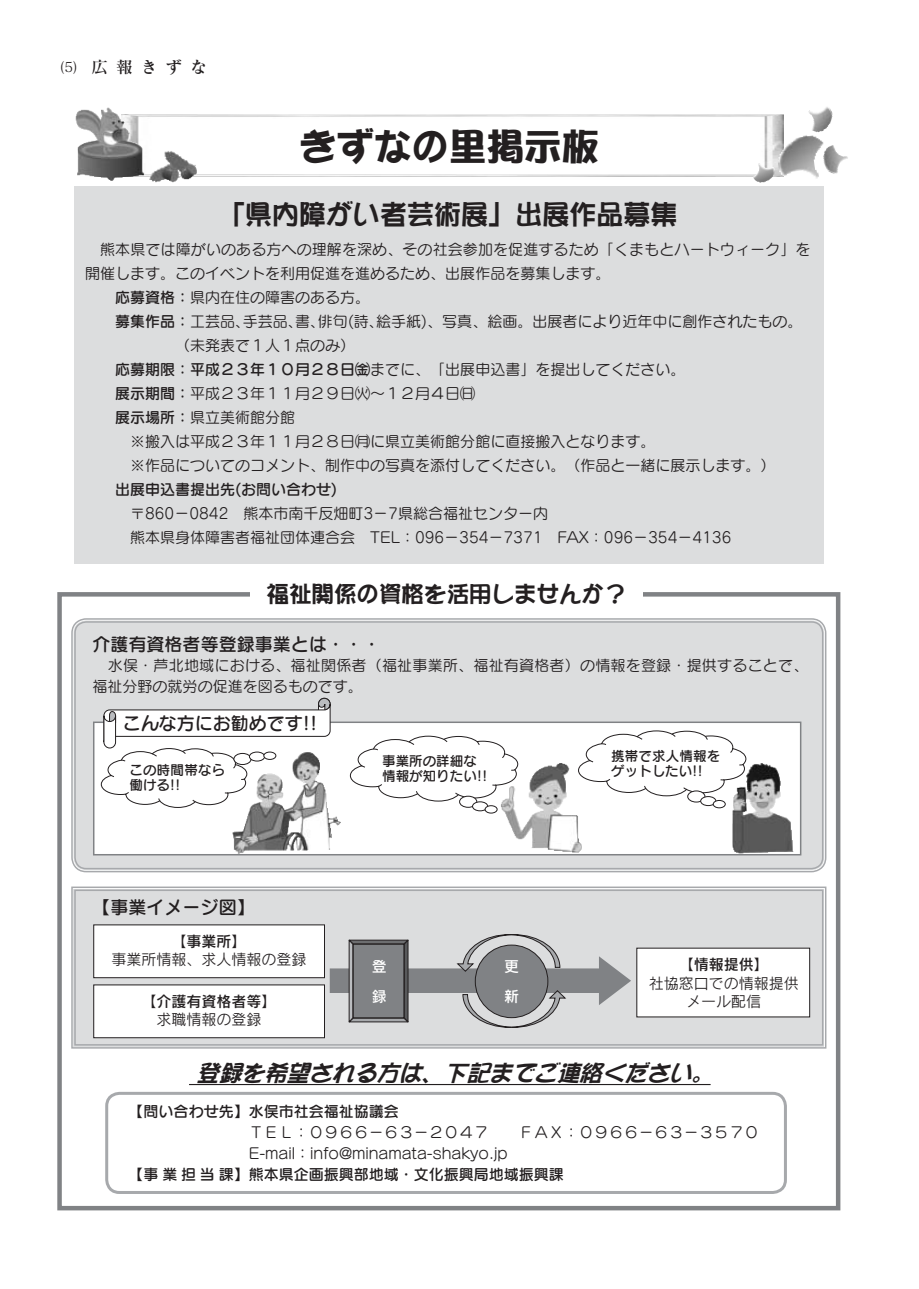
<style>
.page{position:relative;width:919px;height:1289px;background:#fff}
.page>*{position:absolute;margin:0;border:0;box-sizing:border-box;transform-origin:0 0}
.t1{font:37.5px "DFPOP1 Std W12 90 msp RKSJ H";color:#231f20}
.t2{font:27px "DFPOP1 Std W9 90 msp RKSJ H";color:#231f20}
.t3{font:italic 22.5px "DFPOP1 Std W9 90 msp RKSJ H";color:#231f20}
.t4{font:22.5px "DFPOP1 Std W9 90 msp RKSJ H";color:#231f20}
.t5{font:18px "Seurat Pro DB 90 msp RKSJ H";color:#231f20}
.t6{font:16.5px "Matisse Pro DB 90 msp RKSJ H";letter-spacing:.5em;color:#231f20}
.t7{font:15px/21px "Seurat Pro M 90 msp RKSJ H";color:#231f20}
.t8{font:15px "Seurat Pro DB 90 msp RKSJ H";color:#231f20}
.t9{font:15px/18px "Rodin Pro N M 90 msp RKSJ H";color:#231f20;text-align:center}
.t10{font:15px "Rodin Pro N DB 90 msp RKSJ H";color:#231f20}
.t11{font:15px/30px "Rodin Pro N DB 90 msp RKSJ H";color:#fff}
.t12{font:13.5px/15px "Seurat Pro DB 90 msp RKSJ H";color:#231f20}
.t13{font:13.5px/15px "Seurat Pro DB 90 msp RKSJ H";letter-spacing:.02em;color:#231f20}
.s1{font-family:"Matisse Pro M 90 msp RKSJ H";font-size:13.5px}
.s2{font-family:"Seurat Pro DB 90 msp RKSJ H"}
</style>
<div class="page">
<img style="left:197px;top:115px;width:586px;height:61px">
<div style="left:57px;top:592px;width:783px;height:618px;border:4px solid #808285"></div>
<div style="left:74px;top:186px;width:749px;height:377px;background:#dcddde"></div>
<div style="left:73px;top:620px;width:751px;height:250px;background:#dcddde;border-radius:13px"></div>
<div style="left:71px;top:618px;width:755px;height:254px;border:1px solid #a7a9ac;border-radius:14px"></div>
<div style="left:74px;top:621px;width:749px;height:248px;border:1px solid #a7a9ac;border-radius:11px"></div>
<svg style="left:71px;top:886px;width:756px;height:163px;background:#d6d7d9"></svg>
<div style="left:105px;top:1091px;width:681px;height:102px;border:3px solid #a7a9ac;border-radius:13px"></div>
<hr style="left:189px;top:1083px;width:521px;height:2px;background:#231f20">
<div style="left:250px;top:583px;width:393px;height:23px;background:#fff"></div>
<div style="left:265px;top:127px;width:367px;height:40px;background:#fff"></div>
<div style="left:94px;top:722px;width:706px;height:132px;background:#fff"></div>
<div style="left:93px;top:721px;width:708px;height:134px;border:2px solid #808285"></div>
<div style="left:94px;top:924px;width:230px;height:53px;background:#fff"></div>
<div style="left:93px;top:924px;width:232px;height:54px;border:1px solid #231f20"></div>
<div style="left:94px;top:984px;width:230px;height:53px;background:#fff"></div>
<div style="left:93px;top:984px;width:232px;height:54px;border:1px solid #231f20"></div>
<div style="left:636px;top:948px;width:173px;height:68px;background:#fff"></div>
<img style="left:75px;top:107px;width:122px;height:75px">
<img style="left:777px;top:135px;width:46px;height:44px">
<img style="left:808px;top:107px;width:24px;height:25px">
<img style="left:822px;top:145px;width:26px;height:29px">
<img style="left:753px;top:163px;width:21px;height:20px">
<div style="left:318px;top:698px;width:12px;height:12px;background:#bbbdc0;border-radius:50%"></div>
<div style="left:318px;top:698px;width:12px;height:12px;border:1px solid #231f20;border-radius:50%"></div>
<img style="left:232px;top:808px;width:109px;height:45px">
<img style="left:501px;top:763px;width:80px;height:89px">
<img style="left:732px;top:763px;width:61px;height:90px">
<svg style="left:101px;top:703px;width:229px;height:105px"></svg>
<svg style="left:349px;top:735px;width:169px;height:66px"></svg>
<svg style="left:577px;top:730px;width:169px;height:66px"></svg>
<div style="left:234px;top:753px;width:17px;height:11px;background:#fff;border-radius:50%"></div>
<div style="left:233px;top:753px;width:18px;height:12px;border:1px solid #231f20;border-radius:50%"></div>
<div style="left:459px;top:796px;width:18px;height:11px;background:#fff;border-radius:50%"></div>
<div style="left:459px;top:795px;width:18px;height:12px;border:1px solid #231f20;border-radius:50%"></div>
<div style="left:687px;top:791px;width:18px;height:11px;background:#fff;border-radius:50%"></div>
<div style="left:687px;top:790px;width:18px;height:12px;border:1px solid #231f20;border-radius:50%"></div>
<div style="left:249px;top:752px;width:15px;height:9px;background:#fff;border-radius:50%"></div>
<div style="left:249px;top:751px;width:16px;height:10px;border:1px solid #231f20;border-radius:50%"></div>
<div style="left:472px;top:801px;width:15px;height:9px;background:#fff;border-radius:50%"></div>
<div style="left:472px;top:801px;width:16px;height:10px;border:1px solid #231f20;border-radius:50%"></div>
<div style="left:700px;top:796px;width:15px;height:9px;background:#fff;border-radius:50%"></div>
<div style="left:700px;top:796px;width:16px;height:10px;border:1px solid #231f20;border-radius:50%"></div>
<div style="left:264px;top:752px;width:12px;height:7px;background:#fff;border-radius:50%"></div>
<div style="left:263px;top:751px;width:13px;height:8px;border:1px solid #231f20;border-radius:50%"></div>
<div style="left:485px;top:805px;width:12px;height:8px;background:#fff;border-radius:50%"></div>
<div style="left:484px;top:805px;width:13px;height:8px;border:1px solid #231f20;border-radius:50%"></div>
<div style="left:713px;top:800px;width:12px;height:7px;background:#fff;border-radius:50%"></div>
<div style="left:712px;top:800px;width:13px;height:8px;border:1px solid #231f20;border-radius:50%"></div>
<svg style="left:330px;top:933px;width:301px;height:95px;background:#a9abad"></svg>
<p class="t6" style="left:60px;top:60px;width:149px"><span class="s1">(5)　</span>広報きずな</p>
<h1 class="t1" style="left:299px;top:131px;width:301px">きずなの里掲示板</h1>
<h2 class="t2" style="left:218px;top:203px;width:461px">「県内障がい者芸術展」出展作品募集</h2>
<p class="t7" style="left:85px;top:241px;width:726px">　熊本県では障がいのある方への理解を深め、その社会参加を促進するため「くまもとハートウィーク」を</p>
<p class="t7" style="left:85px;top:265px;width:526px">開催します。このイベントを利用促進を進めるため、出展作品を募集します。</p>
<p class="t7" style="left:115px;top:289px;width:256px"><span class="s2">応募資格：</span>県内在住の障害のある方。</p>
<p class="t7" style="left:115px;top:313px;width:688px"><span class="s2">募集作品：</span>工芸品､手芸品､書､俳句(詩､絵手紙)、写真、絵画。出展者により近年中に創作されたもの。</p>
<p class="t7" style="left:175px;top:337px;width:181px">（未発表で１人１点のみ）</p>
<p class="t7" style="left:115px;top:361px;width:571px"><span class="s2">応募期限：平成２３年１０月２８日㈮</span>までに、「出展申込書」を提出してください。</p>
<p class="t7" style="left:115px;top:385px;width:361px"><span class="s2">展示期間：</span>平成２３年１１月２９日㈫～１２月４日㈰</p>
<p class="t7" style="left:115px;top:409px;width:181px"><span class="s2">展示場所：</span>県立美術館分館</p>
<p class="t7" style="left:130px;top:433px;width:526px">※搬入は平成２３年１１月２８日㈪に県立美術館分館に直接搬入となります。</p>
<p class="t7" style="left:130px;top:457px;width:646px">※作品についてのコメント、制作中の写真を添付してください。（作品と一緒に展示します。）</p>
<p class="t8" style="left:115px;top:483px;width:223px">出展申込書提出先(お問い合わせ)</p>
<p class="t7" style="left:130px;top:503px;width:603px;line-height:24px">〒860－0842　熊本市南千反畑町3－7県総合福祉センター内<br>熊本県身体障害者福祉団体連合会　TEL：096－354－7371　FAX：096－354－4136</p>
<h3 class="t4" style="left:266px;top:585px;width:362px">福祉関係の資格を活用しませんか？</h3>
<p class="t5" style="left:93px;top:637px;width:290px">介護有資格者等登録事業とは・・・</p>
<p class="t7" style="left:93px;top:656px;width:717px">　水俣・芦北地域における、福祉関係者（福祉事業所、福祉有資格者）の情報を登録・提供することで、福祉分野の就労の促進を図るものです。</p>
<p class="t5" style="left:123px;top:716px;width:196px">こんな方にお勧めです!!</p>
<p class="t13" style="left:129px;top:764px;width:97px">この時間帯なら働ける!!</p>
<p class="t12" style="left:382px;top:755px;width:107px">事業所の詳細な情報が知りたい!!</p>
<p class="t12" style="left:611px;top:750px;width:111px">携帯で求人情報をゲットしたい!!</p>
<p class="t5" style="left:93px;top:900px;width:164px">【事業イメージ図】</p>
<p class="t10" style="left:171px;top:935px;width:76px">【事業所】</p>
<p class="t9" style="left:111px;top:952px;width:196px">事業所情報、求人情報の登録</p>
<p class="t10" style="left:141px;top:995px;width:136px">【介護有資格者等】</p>
<p class="t9" style="left:156px;top:1012px;width:106px">求職情報の登録</p>
<p class="t11" style="left:372px;top:953px;width:16px">登録</p>
<p class="t11" style="left:504px;top:953px;width:16px">更新</p>
<p class="t10" style="left:678px;top:959px;width:92px">【情報提供】</p>
<p class="t9" style="left:648px;top:975px;width:151px">社協窓口での情報提供メール配信</p>
<h3 class="t3" style="left:196px;top:1063px;width:513px">登録を希望される方は、下記までご連絡ください｡</h3>
<p class="t8" style="left:129px;top:1105px;width:272px">【問い合わせ先】水俣市社会福祉協議会</p>
<p class="t7" style="left:249px;top:1124px;width:511px">ＴＥＬ：０９６６－６３－２０４７　　ＦＡＸ：０９６６－６３－３５７０<br>E-mail：info@minamata-shakyo.jp</p>
<p class="t8" style="left:129px;top:1168px;width:437px">【事業担当課】熊本県企画振興部地域・文化振興局地域振興課</p>
</div>
